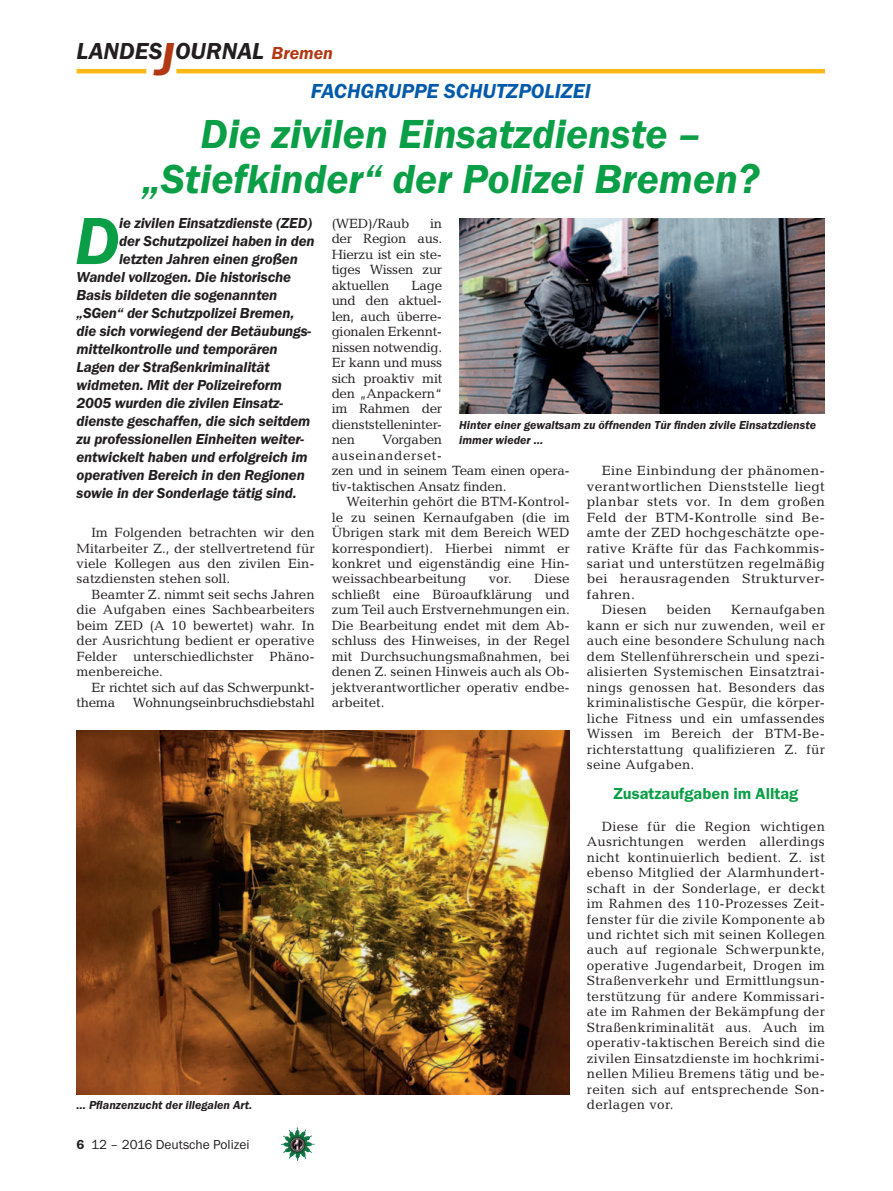
<style>
.page{position:relative;width:893px;height:1191px;background:#fff}
.page>*{position:absolute;margin:0;border:0;box-sizing:border-box;transform-origin:0 0}
._08__VORSPANN{font:italic 600 69px "Franklin Gothic Itc T";color:#0a9f46}
._02__HEADLINE_3spalt{font:italic 600 42px/45px "Franklin Gothic Itc T";color:#0a9f46;text-align:center}
.t1{font:italic 600 24px "Franklin Gothic Itc T";color:#231f20}
._01__RUBRIKENZEILE_o{font:italic 600 21px "Franklin Gothic Itc T";color:#015aaa}
._15__ZÜ_A_2-zeilig{font:600 16.5px "Franklin Gothic Itc T";color:#0a9f46}
._08__VORSPANN-2{font:italic 600 15px "Franklin Gothic Itc T";letter-spacing:-.01em;color:#231f20}
._09__GRUNDTEXT___Blo{font:13.5px/15.5px "Candida";color:#231f20;text-align:justify}
._09__GRUNDTEXT___Blo-2{font:13.5px/15.5px "Candida";letter-spacing:-.02em;color:#231f20}
.t2{font:13.5px "Franklin Gothic Itc T";color:#231f20}
._12__BILDUNTERSCHRIF{font:italic 600 12px/15.5px "Franklin Gothic Itc T";color:#231f20}
.s1{font-size:48px;color:#b23814}
.s2{font-size:18px;color:#b23814}
.s3{font-weight:600}
</style>
<div class="page">
<hr style="left:77px;top:69px;width:69px;height:4px;background:#fcb814">
<hr style="left:176px;top:69px;width:649px;height:4px;background:#fcb814">
<img style="left:281px;top:1128px;width:16px;height:24px">
<img style="left:459px;top:219px;width:366px;height:194px">
<img style="left:77px;top:730px;width:493px;height:364px">
<h3 class="t1" style="left:77px;top:37px;width:258px">LANDES<span class="s1">J</span>OURNAL <span class="s2">Bremen</span></h3>
<p class="_01__RUBRIKENZEILE_o" style="left:311px;top:79px;width:282px">FACHGRUPPE SCHUTZPOLIZEI</p>
<p class="_02__HEADLINE_3spalt" style="left:142px;top:111px;width:618px">Die zivilen Einsatzdienste – „Stiefkinder“ der Polizei Bremen?</p>
<p class="_08__VORSPANN" style="left:75px;top:201px;width:47px">D</p>
<p class="_08__VORSPANN-2" style="left:119px;top:214px;width:195px">ie zivilen Einsatzdienste (ZED)</p>
<p class="_08__VORSPANN-2" style="left:119px;top:232px;width:197px">der Schutzpolizei haben in den</p>
<p class="_08__VORSPANN-2" style="left:119px;top:250px;width:180px">letzten Jahren einen großen</p>
<p class="_08__VORSPANN-2" style="left:77px;top:268px;width:216px">Wandel vollzogen. Die historische</p>
<p class="_08__VORSPANN-2" style="left:77px;top:286px;width:202px">Basis bildeten die sogenannten</p>
<p class="_08__VORSPANN-2" style="left:77px;top:304px;width:219px">„SGen“ der Schutzpolizei Bremen,</p>
<p class="_08__VORSPANN-2" style="left:77px;top:322px;width:236px">die sich vorwiegend der Betäubungs-</p>
<p class="_08__VORSPANN-2" style="left:77px;top:340px;width:203px">mittelkontrolle und temporären</p>
<p class="_08__VORSPANN-2" style="left:77px;top:358px;width:195px">Lagen der Straßenkriminalität</p>
<p class="_08__VORSPANN-2" style="left:77px;top:376px;width:207px">widmeten. Mit der Polizeireform</p>
<p class="_08__VORSPANN-2" style="left:77px;top:394px;width:208px">2005 wurden die zivilen Einsatz-</p>
<p class="_08__VORSPANN-2" style="left:77px;top:412px;width:235px">dienste geschaffen, die sich seitdem</p>
<p class="_08__VORSPANN-2" style="left:77px;top:430px;width:229px">zu professionellen Einheiten weiter-</p>
<p class="_08__VORSPANN-2" style="left:77px;top:448px;width:233px">entwickelt haben und erfolgreich im</p>
<p class="_08__VORSPANN-2" style="left:77px;top:466px;width:230px">operativen Bereich in den Regionen</p>
<p class="_08__VORSPANN-2" style="left:77px;top:484px;width:222px">sowie in der Sonderlage tätig sind.</p>
<p class="_09__GRUNDTEXT___Blo" style="left:77px;top:525px;width:240px;text-indent:15px">Im Folgenden betrachten wir den Mitarbeiter Z., der stellvertretend für viele Kollegen aus den zivilen Ein&shy;satzdiensten stehen soll.</p>
<p class="_09__GRUNDTEXT___Blo" style="left:77px;top:586px;width:240px;text-indent:15px">Beamter Z. nimmt seit sechs Jahren die Aufgaben eines Sachbearbeiters beim ZED (A 10 bewertet) wahr. In der Ausrichtung bedient er operative Felder unterschiedlichster Phäno&shy;menbereiche.</p>
<p class="_09__GRUNDTEXT___Blo-2" style="left:77px;top:679px;width:240px;text-indent:15px">Er richtet sich auf das Schwerpunkt&shy;thema</p>
<p class="_09__GRUNDTEXT___Blo-2" style="left:133px;top:695px;width:183px">Wohnungseinbruchsdiebstahl</p>
<p class="_12__BILDUNTERSCHRIF" style="left:77px;top:1097px;width:177px">… Pflanzenzucht der illegalen Art.</p>
<p class="t2" style="left:77px;top:1136px;width:175px"><span class="s3">6</span> 12 – 2016 Deutsche Polizei</p>
<p class="_09__GRUNDTEXT___Blo" style="left:332px;top:216px;width:79px">(WED)/Raub</p>
<p class="_09__GRUNDTEXT___Blo" style="left:332px;top:216px;width:112px;text-indent:99px">in der Region aus.<br>Hierzu ist ein ste&shy;tiges Wissen zur aktuellen</p>
<p class="_09__GRUNDTEXT___Blo" style="left:332px;top:277px;width:112px;text-indent:80px">Lage und den aktuel&shy;len, auch überre&shy;gionalen Erkennt&shy;nissen notwendig.<br>Er kann und muss sich proaktiv mit den „Anpackern“ im Rahmen der dienststelleninter&shy;nen</p>
<p class="_12__BILDUNTERSCHRIF" style="left:459px;top:417px;width:358px">Hinter einer gewaltsam zu öffnenden Tür finden zivile Einsatzdienste immer wieder …</p>
<p class="_09__GRUNDTEXT___Blo-2" style="left:332px;top:432px;width:240px;text-indent:50px">Vorgaben<br>auseinanderset-<br>zen und in seinem Team einen opera&shy;tiv-taktischen Ansatz finden.</p>
<p class="_09__GRUNDTEXT___Blo" style="left:332px;top:494px;width:240px;text-indent:15px">Weiterhin gehört die BTM-Kontrol&shy;le zu seinen Kernaufgaben (die im Übrigen stark mit dem Bereich WED korrespondiert). Hierbei nimmt er konkret und eigenständig eine Hin&shy;weissachbearbeitung</p>
<p class="_09__GRUNDTEXT___Blo" style="left:587px;top:463px;width:240px;text-indent:15px">Eine Einbindung der phänomen&shy;verantwortlichen Dienststelle liegt planbar stets vor. In dem großen Feld der BTM-Kontrolle sind Be&shy;amte der ZED hochgeschätzte ope&shy;rative Kräfte für das Fachkommis&shy;sariat und unterstützen regelmäßig bei herausragenden Strukturver&shy;fahren.</p>
<p class="_09__GRUNDTEXT___Blo" style="left:602px;top:602px;width:47px">Diesen</p>
<p class="_09__GRUNDTEXT___Blo" style="left:666px;top:602px;width:47px">beiden</p>
<p class="_09__GRUNDTEXT___Blo" style="left:332px;top:571px;width:240px;text-indent:203px">Diese schließt eine Büroaufklärung und zum Teil auch Erstvernehmungen ein.<br>Die Bearbeitung endet mit dem Ab&shy;schluss des Hinweises, in der Regel mit Durchsuchungsmaßnahmen, bei denen Z. seinen Hinweis auch als Ob&shy;jektverantwortlicher operativ endbe&shy;arbeitet.</p>
<p class="_09__GRUNDTEXT___Blo" style="left:489px;top:571px;width:25px">vor.</p>
<p class="_09__GRUNDTEXT___Blo" style="left:587px;top:602px;width:240px;text-indent:144px">Kernaufgaben kann er sich nur zuwenden, weil er auch eine besondere Schulung nach dem Stellenführerschein und spezi&shy;alisierten Systemischen Einsatztrai&shy;nings genossen hat. Besonders das kriminalistische Gespür, die körper&shy;liche Fitness und ein umfassendes Wissen im Bereich der BTM-Be&shy;richterstattung qualifizieren Z. für seine Aufgaben.</p>
<p class="_15__ZÜ_A_2-zeilig" style="left:613px;top:784px;width:186px">Zusatzaufgaben im Alltag</p>
<p class="_09__GRUNDTEXT___Blo" style="left:587px;top:818px;width:240px;text-indent:15px">Diese für die Region wichtigen Ausrichtungen werden allerdings nicht kontinuierlich bedient. Z. ist ebenso Mitglied der Alarmhundert&shy;schaft in der Sonderlage, er deckt im Rahmen des 110-Prozesses Zeit&shy;fenster für die zivile Komponente ab und richtet sich mit seinen Kollegen auch auf regionale Schwerpunkte, operative Jugendarbeit, Drogen im Straßenverkehr und Ermittlungsun&shy;terstützung für andere Kommissari&shy;ate im Rahmen der Bekämpfung der Straßenkriminalität aus. Auch im operativ-taktischen Bereich sind die zivilen Einsatzdienste im hochkrimi&shy;nellen Milieu Bremens tätig und be&shy;reiten sich auf entsprechende Son&shy;derlagen vor.</p>
</div>
